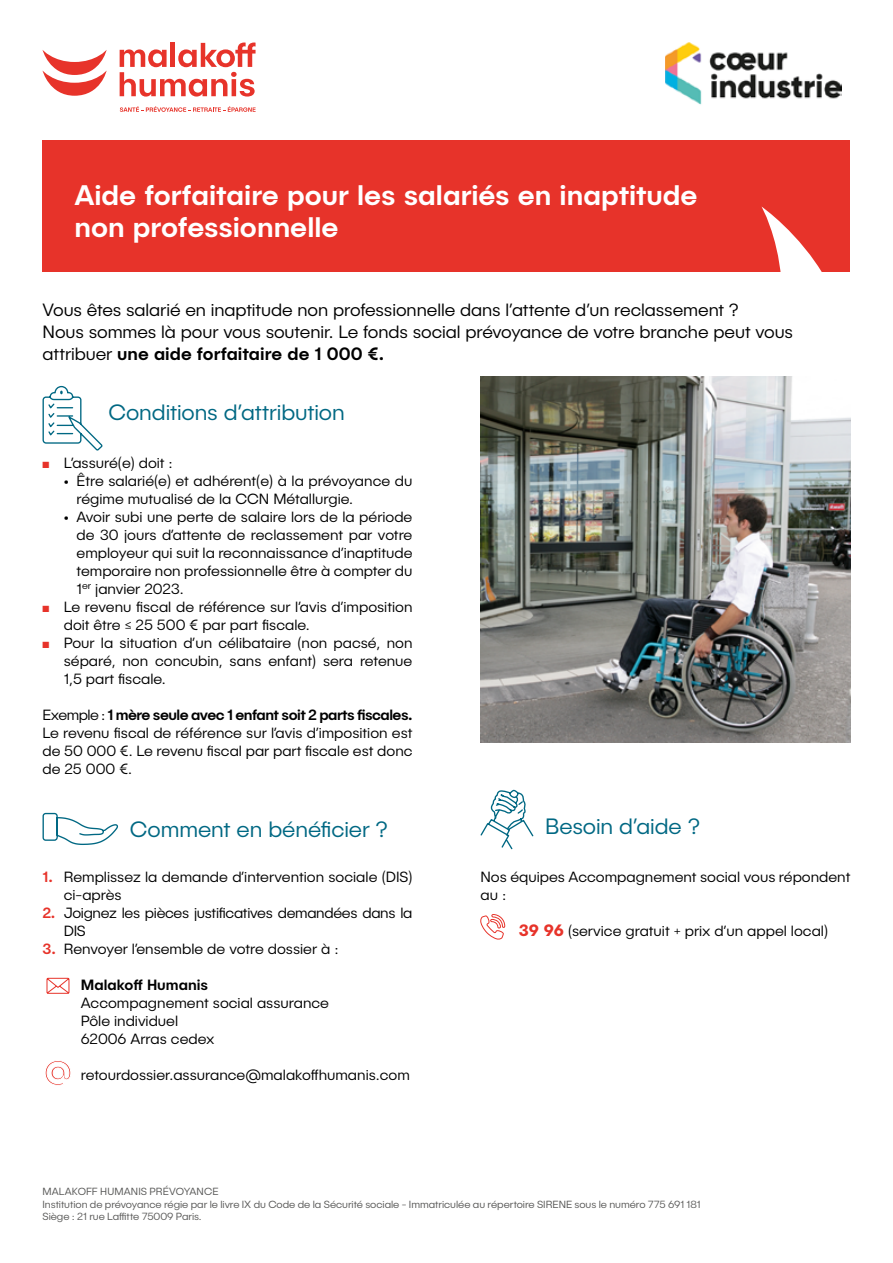
<style>
.page{position:relative;width:893px;height:1263px;background:#fff}
.page>*{position:absolute;margin:0;border:0;box-sizing:border-box;transform-origin:0 0}
.t1{font:500 28.5px/31.5px "Publica Sans";color:#fff}
.t2{font:300 22.5px "Publica Sans";letter-spacing:-.005em;color:#006883}
.t3{font:300 18px/21.6px "Publica Sans";letter-spacing:-.005em;color:#000}
.t4{font:300 15px/18px "Publica Sans";color:#000}
.t5{font:300 15px/18px "Publica Sans";letter-spacing:-.02em;color:#000}
.t6{font:500 15px "Publica Sans";color:#000}
.t7{font:300 10.5px/12.6px "Publica Sans";color:#575756}
.s1{font-weight:500}
.s2{color:#e7332a}
.s3{font-weight:500;color:#e7332a}
.s4{font-weight:700;font-size:16.5px;color:#e7332a}
</style>
<div class="page">
<div style="left:43px;top:140px;width:807px;height:132px;background:#e7332a"></div>
<svg style="left:761px;top:207px;width:61px;height:65px"></svg>
<img style="left:480px;top:377px;width:370px;height:365px">
<svg style="left:480px;top:789px;width:54px;height:61px"></svg>
<svg style="left:480px;top:914px;width:25px;height:26px"></svg>
<svg style="left:42px;top:385px;width:61px;height:65px"></svg>
<svg style="left:42px;top:812px;width:76px;height:33px"></svg>
<svg style="left:45px;top:1061px;width:26px;height:24px"></svg>
<svg style="left:47px;top:978px;width:22px;height:16px"></svg>
<svg style="left:120px;top:43px;width:136px;height:54px"></svg>
<svg style="left:43px;top:50px;width:64px;height:46px"></svg>
<svg style="left:120px;top:106px;width:136px;height:6px"></svg>
<img style="left:665px;top:42px;width:176px;height:63px">
<h1 class="t1" style="left:74px;top:179px;width:624px">Aide forfaitaire pour les salariés en inaptitude non professionnelle</h1>
<p class="t3" style="left:43px;top:299px;width:752px">Vous êtes salarié en inaptitude non professionnelle dans l’attente d’un reclassement ?<br>Nous sommes là pour vous soutenir. Le fonds social prévoyance de votre branche peut vous attribuer <span class="s1">une aide forfaitaire de 1 000 €.</span></p>
<h2 class="t2" style="left:108px;top:399px;width:238px">Conditions d’attribution</h2>
<p class="t4" style="left:43px;top:453px;width:132px"><span class="s2">■</span> L’assuré(e) doit :</p>
<p class="t4" style="left:77px;top:471px;width:337px;text-indent:-13px">• Être salarié(e) et adhérent(e) à la prévoyance du régime mutualisé de la CCN Métallurgie.</p>
<p class="t4" style="left:77px;top:507px;width:337px;text-align:justify;text-indent:-13px">• Avoir subi une perte de salaire lors de la période de 30 jours d’attente de reclassement par votre employeur qui suit la reconnaissance d’inaptitude temporaire non professionnelle être à compter du 1<sup>er</sup> janvier 2023.</p>
<p class="t4" style="left:64px;top:597px;width:350px;text-indent:-21px"><span class="s2">■</span> Le revenu fiscal de référence sur l’avis d’imposition doit être ≤ 25 500 € par part fiscale.</p>
<p class="t4" style="left:64px;top:633px;width:350px;text-align:justify;text-indent:-21px"><span class="s2">■</span> Pour la situation d’un célibataire (non pacsé, non séparé, non concubin, sans enfant) sera retenue 1,5 part fiscale.</p>
<p class="t4" style="left:43px;top:705px;width:372px;text-align:justify">Exemple : <span class="s1">1 mère seule avec 1 enfant soit 2 parts fiscales.<br></span>Le revenu fiscal de référence sur l’avis d’imposition est de 50 000 €. Le revenu fiscal par part fiscale est donc de 25 000 €.</p>
<h2 class="t2" style="left:130px;top:815px;width:259px">Comment en bénéficier ?</h2>
<p class="t4" style="left:64px;top:867px;width:350px;text-indent:-21px"><span class="s3">1.</span> Remplissez la demande d’intervention sociale (DIS) ci-après</p>
<p class="t5" style="left:64px;top:903px;width:350px;text-indent:-21px"><span class="s3">2.</span> Joignez les pièces justificatives demandées dans la<br>DIS</p>
<p class="t4" style="left:43px;top:939px;width:298px"><span class="s3">3.</span> Renvoyer l’ensemble de votre dossier à :</p>
<p class="t6" style="left:81px;top:975px;width:129px">Malakoff Humanis</p>
<p class="t4" style="left:81px;top:993px;width:250px">Accompagnement social assurance<br>Pôle individuel<br>62006 Arras cedex</p>
<p class="t4" style="left:81px;top:1065px;width:331px">retourdossier.assurance@malakoffhumanis.com</p>
<h2 class="t2" style="left:545px;top:813px;width:156px">Besoin d’aide ?</h2>
<p class="t4" style="left:480px;top:867px;width:371px">Nos équipes Accompagnement social vous répondent au :</p>
<p class="t4" style="left:519px;top:921px;width:311px"><span class="s4">39 96</span> (service gratuit + prix d’un appel local)</p>
<p class="t7" style="left:42px;top:1185px;width:660px">MALAKOFF HUMANIS PRÉVOYANCE<br>Institution de prévoyance régie par le livre IX du Code de la Sécurité sociale - Immatriculée au répertoire SIRENE sous le numéro 775 691 181<br>Siège : 21 rue Laffitte 75009 Paris.</p>
</div>
